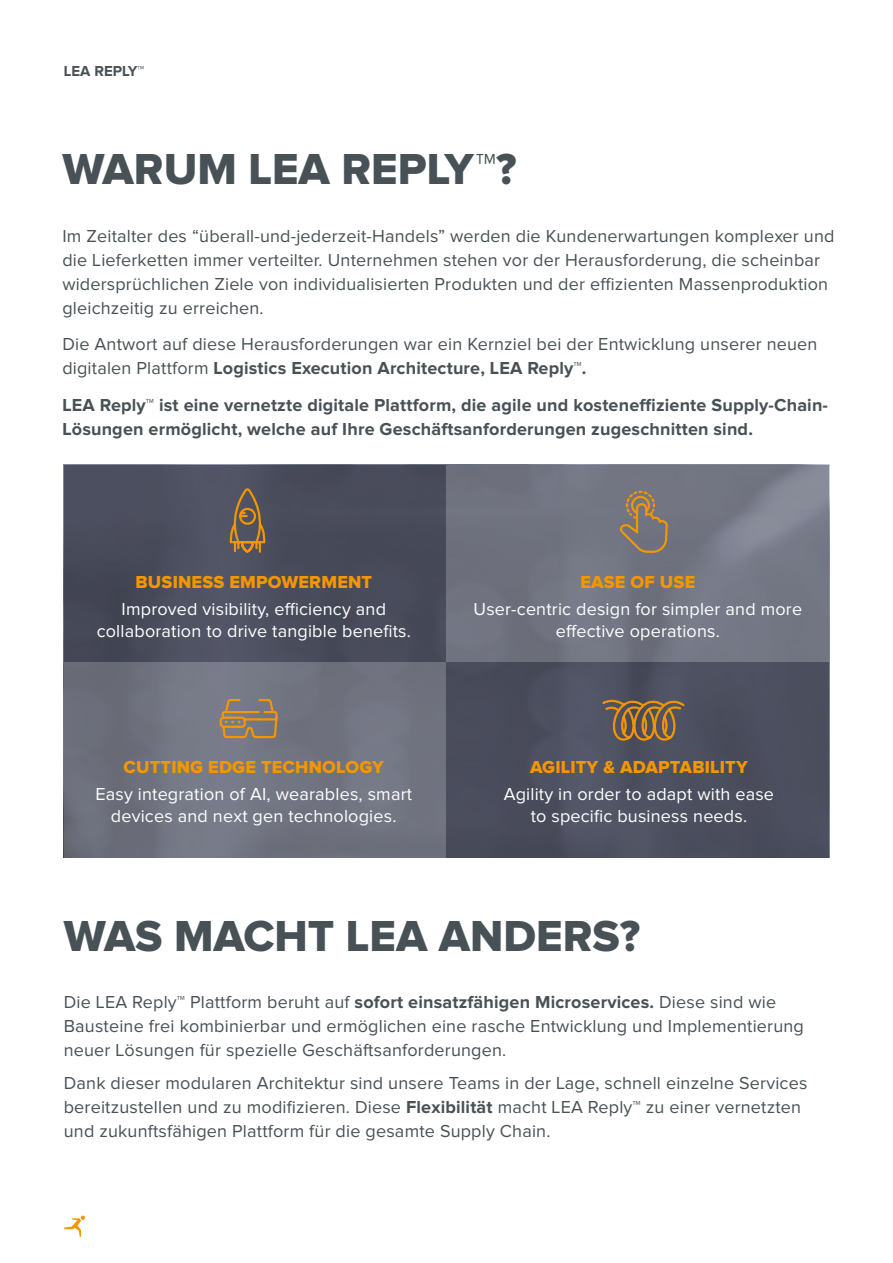
<style>
.page{position:relative;width:893px;height:1263px;background:#fff}
.page>*{position:absolute;margin:0;border:0;box-sizing:border-box;transform-origin:0 0}
.t1{font:45px "Proxima Nova Extrabld";color:#485156}
.t2{font:18px/24px "Proxima Nova";letter-spacing:.01em;color:#485156}
.t3{font:18px/22.5px "Proxima Nova";letter-spacing:.01em;color:#fff;text-align:center}
.t4{font:700 18px/24px "Proxima Nova";letter-spacing:.01em;color:#485156}
.t5{font:18px "Proxima Nova Extrabld";letter-spacing:.01em;color:#f49600}
.t6{font:700 15px "Proxima Nova";color:#485156}
.s1{font-weight:700}
</style>
<div class="page">
<svg style="left:64px;top:1215px;width:21px;height:22px"></svg>
<div style="left:64px;top:661px;width:382px;height:196px;background:#6d6f79"></div>
<div style="left:64px;top:465px;width:382px;height:196px;background:#494c5b"></div>
<div style="left:446px;top:661px;width:383px;height:196px;background:#4b4e5e"></div>
<svg style="left:446px;top:465px;width:383px;height:196px;background:#737683"></svg>
<svg style="left:227px;top:486px;width:39px;height:68px"></svg>
<svg style="left:617px;top:489px;width:52px;height:65px;background:#86796b"></svg>
<svg style="left:218px;top:698px;width:60px;height:41px"></svg>
<svg style="left:603px;top:699px;width:81px;height:41px"></svg>
<p class="t6" style="left:64px;top:64px;width:82px">LEA REPLY™</p>
<h1 class="t1" style="left:62px;top:149px;width:456px">WARUM LEA REPLY™?</h1>
<p class="t2" style="left:62px;top:224px;width:774px">Im Zeitalter des “überall-und-jederzeit-Handels” werden die Kundenerwartungen komplexer und die Lieferketten immer verteilter. Unternehmen stehen vor der Herausforderung, die scheinbar widersprüchlichen Ziele von individualisierten Produkten und der effizienten Massenproduktion gleichzeitig zu erreichen.</p>
<p class="t2" style="left:62px;top:333px;width:757px">Die Antwort auf diese Herausforderungen war ein Kernziel bei der Entwicklung unserer neuen digitalen Plattform <span class="s1">Logistics Execution Architecture, LEA Reply™.</span></p>
<p class="t4" style="left:62px;top:394px;width:767px">LEA Reply™ ist eine vernetzte digitale Plattform, die agile und kosteneffiziente Supply-Chain-<br>Lösungen ermöglicht, welche auf Ihre Geschäftsanforderungen zugeschnitten sind.</p>
<p class="t5" style="left:135px;top:574px;width:238px">BUSINESS EMPOWERMENT</p>
<p class="t3" style="left:97px;top:598px;width:316px">Improved visibility, efficiency and collaboration to drive tangible benefits.</p>
<p class="t5" style="left:123px;top:758px;width:262px">CUTTING EDGE TECHNOLOGY</p>
<p class="t3" style="left:95px;top:783px;width:318px">Easy integration of AI, wearables, smart devices and next gen technologies.</p>
<p class="t5" style="left:580px;top:574px;width:116px">EASE OF USE</p>
<p class="t3" style="left:473px;top:598px;width:330px">User-centric design for simpler and more effective operations.</p>
<p class="t5" style="left:530px;top:758px;width:219px">AGILITY &amp; ADAPTABILITY</p>
<p class="t3" style="left:504px;top:783px;width:272px">Agility in order to adapt with ease to specific business needs.</p>
<h1 class="t1" style="left:64px;top:916px;width:578px">WAS MACHT LEA ANDERS?</h1>
<p class="t2" style="left:64px;top:991px;width:742px">Die LEA Reply™ Plattform beruht auf <span class="s1">sofort einsatzfähigen Microservices.</span> Diese sind wie<br>Bausteine frei kombinierbar und ermöglichen eine rasche Entwicklung und Implementierung neuer Lösungen für spezielle Geschäftsanforderungen.</p>
<p class="t2" style="left:64px;top:1072px;width:745px">Dank dieser modularen Architektur sind unsere Teams in der Lage, schnell einzelne Services bereitzustellen und zu modifizieren. Diese <span class="s1">Flexibilität</span> macht LEA Reply™ zu einer vernetzten und zukunftsfähigen Plattform für die gesamte Supply Chain.</p>
</div>
